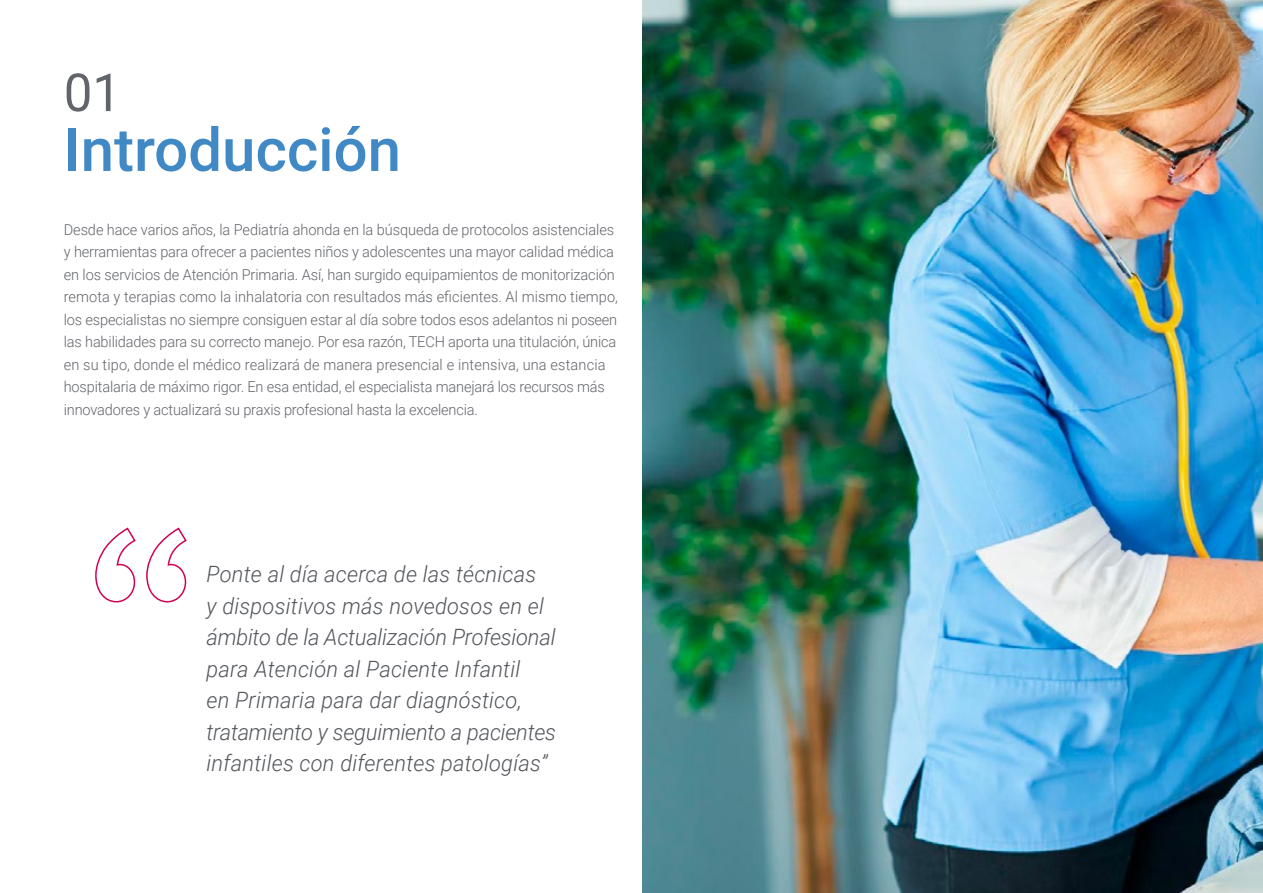
<style>
.page{position:relative;width:1263px;height:893px;background:#fff}
.page>*{position:absolute;margin:0;border:0;box-sizing:border-box;transform-origin:0 0}
.t1{font:500 60px "Roboto";color:#4089c5}
.t2{font:52.5px "Roboto";color:#61646a}
.t3{font:italic 300 22.5px/31.5px "Roboto";letter-spacing:.01em;color:#52555b}
.t4{font:300 15px/22.5px "Roboto";letter-spacing:-.01em;color:#61646a}
</style>
<div class="page">
<svg style="left:95px;top:527px;width:92px;height:76px"></svg>
<img style="left:642px;top:0;width:621px;height:893px">
<h2 class="t2" style="left:64px;top:56px;width:59px">01</h2>
<h1 class="t1" style="left:64px;top:108px;width:339px">Introducción</h1>
<p class="t4" style="left:64px;top:217px;width:556px">Desde hace varios años, la Pediatría ahonda en la búsqueda de protocolos asistenciales y herramientas para ofrecer a pacientes niños y adolescentes una mayor calidad médica en los servicios de Atención Primaria. Así, han surgido equipamientos de monitorización remota y terapias como la inhalatoria con resultados más eficientes. Al mismo tiempo, los especialistas no siempre consiguen estar al día sobre todos esos adelantos ni poseen las habilidades para su correcto manejo. Por esa razón, TECH aporta una titulación, única en su tipo, donde el médico realizará de manera presencial e intensiva, una estancia hospitalaria de máximo rigor. En esa entidad, el especialista manejará los recursos más innovadores y actualizará su praxis profesional hasta la excelencia.</p>
<p class="t3" style="left:206px;top:557px;width:351px">Ponte al día acerca de las técnicas<br>y dispositivos más novedosos en el ámbito de la Actualización Profesional para Atención al Paciente Infantil<br>en Primaria para dar diagnóstico, tratamiento y seguimiento a pacientes infantiles con diferentes patologías”</p>
</div>
